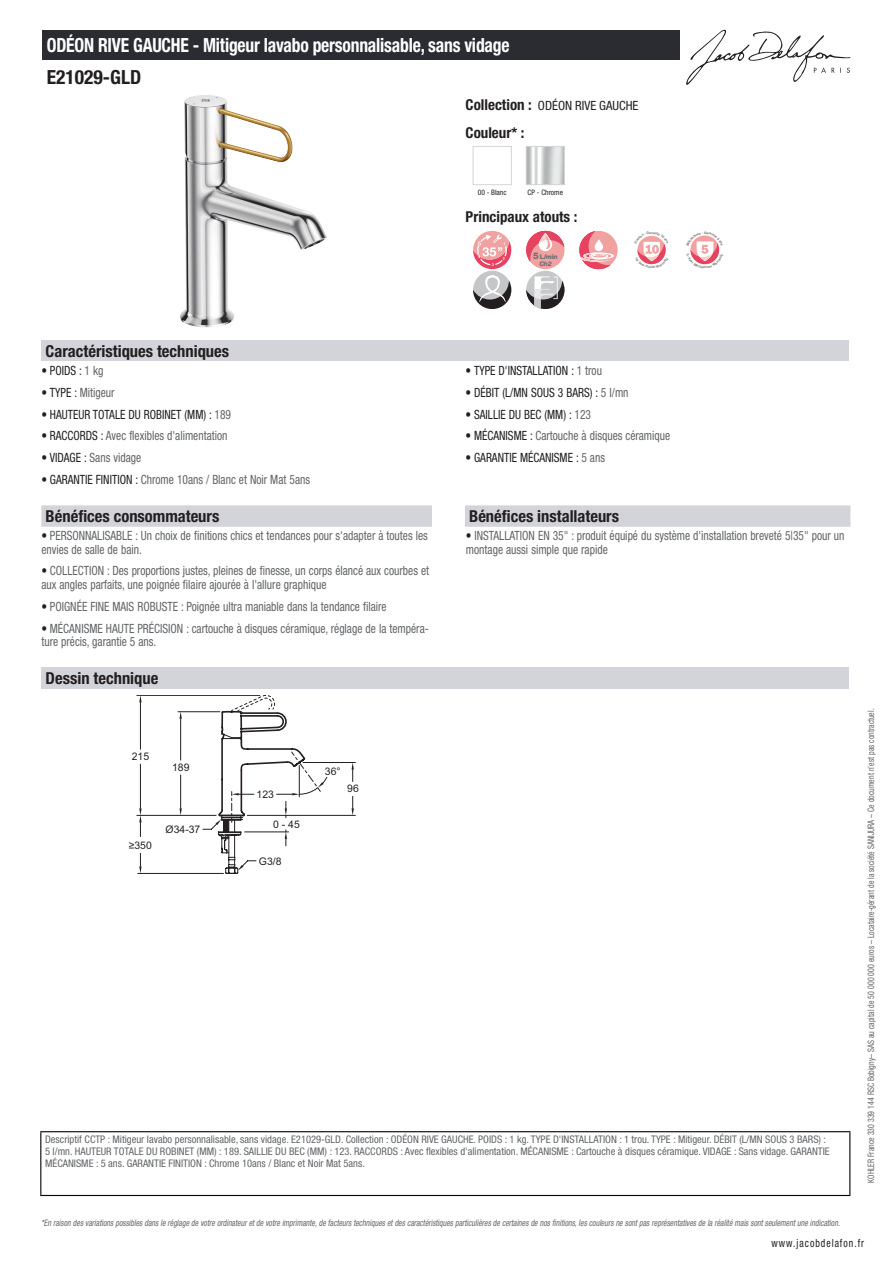
<style>
.page{position:relative;width:893px;height:1263px;background:#fff}
.page>*{position:absolute;margin:0;border:0;box-sizing:border-box;transform-origin:0 0}
.t1{font:700 condensed 19.5px "Helvetica Neue LT Std";letter-spacing:-.01em;color:#fff;scale:.9 1}
.t2{font:700 condensed 19.5px "Helvetica Neue LT Std";color:#231f20}
.t3{font:700 condensed 16.5px "Helvetica Neue LT Std";color:#231f20}
.t4{font:700 condensed 15px "Helvetica Neue LT Std";color:#231f20}
.t5{font:condensed 12.75px/13.5px "Helvetica Neue LT Std";color:#626568;scale:.9 1}
.t6{font:condensed 12.75px "Helvetica Neue LT Std";color:#231f20;scale:.9 1}
.t7{font:condensed 12.75px "Helvetica Neue LT Std";color:#231f20}
.t8{font:condensed 11.25px "Helvetica Neue LT Std";letter-spacing:.1em;color:#231f20;scale:.87 1}
.t9{font:condensed 10.5px/12px "Helvetica Neue LT Std";color:#626568}
.t10{font:10.5px "Arial";color:#231f20}
.t11{font:italic condensed 9px "Helvetica Neue LT Std";color:#626568;scale:.87 1}
.t12{font:condensed 9px "Helvetica Neue LT Std";color:#626568;scale:.87 1}
.t13{font:condensed 7.5px "Helvetica Neue LT Std";color:#231f20}
.t14{font:800 6.6px "Helvetica Neue LT Pro";color:#6c6d70}
.t15{font:italic 800 6.45px "Helvetica Neue LT Std";color:#6c6d70}
.s1{font-weight:700;font-size:15px}
.s2{font-size:9px}
.s3{color:#626568}
.s4{color:#231f20}
</style>
<div class="page">
<svg style="left:686px;top:30px;width:164px;height:55px"></svg>
<img style="left:180px;top:95px;width:147px;height:233px">
<div style="left:473px;top:146px;width:39px;height:39px;border:1px solid #d3d4da"></div>
<img style="left:528px;top:148px;width:35px;height:35px">
<div style="left:526px;top:146px;width:39px;height:39px;border:1px solid #d3d4da"></div>
<svg style="left:473px;top:231px;width:38px;height:38px"></svg>
<div style="left:526px;top:231px;width:38px;height:38px;background:#f2a1a1;border-radius:50%"></div>
<svg style="left:526px;top:231px;width:38px;height:31px"></svg>
<div style="left:579px;top:231px;width:39px;height:38px;background:#f2a1a1;border-radius:50%"></div>
<svg style="left:579px;top:231px;width:35px;height:38px"></svg>
<div style="left:473px;top:271px;width:38px;height:38px;background:#c5c6c8;border-radius:50%"></div>
<svg style="left:473px;top:275px;width:38px;height:34px"></svg>
<div style="left:526px;top:271px;width:38px;height:38px;background:#c7c8ca;border-radius:50%"></div>
<svg style="left:526px;top:276px;width:38px;height:33px"></svg>
<div style="left:41px;top:340px;width:808px;height:21px;background:#d3d4da"></div>
<svg style="left:41px;top:505px;width:809px;height:22px;background:#d4d5db"></svg>
<div style="left:432px;top:505px;width:33px;height:22px;background:#fff"></div>
<div style="left:41px;top:667px;width:808px;height:22px;background:#d3d4da"></div>
<hr style="left:247px;top:815px;width:108px;height:1px;background:#231f20">
<hr style="left:303px;top:762px;width:52px;height:1px;background:#231f20">
<svg style="left:352px;top:796px;width:2px;height:19px"></svg>
<svg style="left:352px;top:763px;width:2px;height:18px"></svg>
<hr style="left:137px;top:815px;width:79px;height:1px;background:#231f20">
<hr style="left:178px;top:711px;width:42px;height:1px;background:#231f20">
<hr style="left:137px;top:695px;width:123px;height:1px;background:#231f20">
<hr style="left:180px;top:775px;width:1px;height:33px;background:#231f20">
<hr style="left:180px;top:719px;width:1px;height:41px;background:#231f20">
<svg style="left:179px;top:808px;width:3px;height:7px"></svg>
<svg style="left:179px;top:712px;width:3px;height:7px"></svg>
<hr style="left:140px;top:764px;width:1px;height:44px;background:#231f20">
<hr style="left:140px;top:702px;width:1px;height:47px;background:#231f20">
<svg style="left:139px;top:695px;width:3px;height:7px"></svg>
<hr style="left:138px;top:873px;width:85px;height:1px;background:#231f20">
<svg style="left:139px;top:808px;width:3px;height:29px"></svg>
<svg style="left:139px;top:853px;width:3px;height:20px"></svg>
<svg style="left:202px;top:695px;width:126px;height:179px"></svg>
<div style="left:43px;top:30px;width:637px;height:30px;background:#2a2c32"></div>
<hr style="left:40px;top:1131px;width:810px;height:1px;background:#040503">
<hr style="left:40px;top:1132px;width:1px;height:63px;background:#040503">
<hr style="left:849px;top:1132px;width:1px;height:63px;background:#040503">
<hr style="left:40px;top:1195px;width:810px;height:1px;background:#040503">
<svg style="left:637px;top:236px;width:29px;height:29px"></svg>
<svg style="left:690px;top:235px;width:30px;height:30px"></svg>
<h1 class="t1" style="left:47px;top:33px;width:516px">ODÉON RIVE GAUCHE - Mitigeur lavabo personnalisable, sans vidage</h1>
<h1 class="t2" style="left:47px;top:65px;width:96px">E21029-GLD</h1>
<p class="t7" style="left:466px;top:98px;width:174px"><span class="s1">Collection :</span> ODÉON RIVE GAUCHE</p>
<p class="t4" style="left:466px;top:123px;width:60px">Couleur* :</p>
<p class="t13" style="left:478px;top:188px;width:30px">00 - Blanc</p>
<p class="t13" style="left:528px;top:188px;width:37px">CP - Chrome</p>
<p class="t4" style="left:466px;top:208px;width:113px">Principaux atouts :</p>
<p class="t14" style="left:533px;top:252px;width:26px"><span class="s2">5</span> L/min</p>
<p class="t15" style="left:539px;top:260px;width:14px">Ch2</p>
<p class="t3" style="left:46px;top:341px;width:185px">Caractéristiques techniques</p>
<p class="t6" style="left:41px;top:363px;width:71px">• POIDS : <span class="s3">1 kg</span></p>
<p class="t6" style="left:466px;top:363px;width:153px">• TYPE D'INSTALLATION : <span class="s3">1 trou</span></p>
<p class="t5" style="left:41px;top:385px;width:83px"><span class="s4">• TYPE :</span> Mitigeur</p>
<p class="t6" style="left:466px;top:385px;width:183px">• DÉBIT (L/MN SOUS 3 BARS) : <span class="s3">5 l/mn</span></p>
<p class="t6" style="left:41px;top:407px;width:212px">• HAUTEUR TOTALE DU ROBINET (MM) : <span class="s3">189</span></p>
<p class="t6" style="left:466px;top:407px;width:141px">• SAILLIE DU BEC (MM) : <span class="s3">123</span></p>
<p class="t5" style="left:41px;top:429px;width:208px"><span class="s4">• RACCORDS :</span> Avec flexibles d'alimentation</p>
<p class="t5" style="left:466px;top:429px;width:229px"><span class="s4">• MÉCANISME :</span> Cartouche à disques céramique</p>
<p class="t5" style="left:41px;top:451px;width:113px"><span class="s4">• VIDAGE :</span> Sans vidage</p>
<p class="t6" style="left:466px;top:450px;width:156px">• GARANTIE MÉCANISME : <span class="s3">5 ans</span></p>
<p class="t5" style="left:41px;top:473px;width:300px"><span class="s4">• GARANTIE FINITION :</span> Chrome 10ans / Blanc et Noir Mat 5ans</p>
<p class="t3" style="left:46px;top:506px;width:175px">Bénéfices consommateurs</p>
<p class="t3" style="left:469px;top:506px;width:151px">Bénéfices installateurs</p>
<p class="t5" style="left:41px;top:529px;width:431px"><span class="s4">•</span> PERSONNALISABLE : Un choix de finitions chics et tendances pour s'adapter à toutes les envies de salle de bain.</p>
<p class="t5" style="left:466px;top:529px;width:422px"><span class="s4">•</span> INSTALLATION EN 35" : produit équipé du système d'installation breveté 5|35" pour un montage aussi simple que rapide</p>
<p class="t5" style="left:41px;top:564px;width:432px"><span class="s4">•</span> COLLECTION : Des proportions justes, pleines de finesse, un corps élancé aux courbes et aux angles parfaits, une poignée filaire ajourée à l'allure graphique</p>
<p class="t5" style="left:41px;top:599px;width:385px"><span class="s4">•</span> POIGNÉE FINE MAIS ROBUSTE : Poignée ultra maniable dans la tendance filaire</p>
<p class="t5" style="left:41px;top:621px;width:432px"><span class="s4">•</span> MÉCANISME HAUTE PRÉCISION : cartouche à disques céramique, réglage de la tempéra&shy;ture précis, garantie 5 ans.</p>
<p class="t3" style="left:46px;top:668px;width:114px">Dessin technique</p>
<p class="t10" style="left:132px;top:749px;width:19px">215</p>
<p class="t10" style="left:172px;top:760px;width:19px">189</p>
<p class="t10" style="left:129px;top:838px;width:25px">≥350</p>
<p class="t10" style="left:166px;top:822px;width:36px">Ø34-37</p>
<p class="t10" style="left:257px;top:787px;width:19px">123</p>
<p class="t10" style="left:273px;top:817px;width:28px">0 - 45</p>
<p class="t10" style="left:259px;top:853px;width:24px">G3/8</p>
<p class="t10" style="left:325px;top:764px;width:17px">36°</p>
<p class="t10" style="left:347px;top:781px;width:13px">96</p>
<p class="t9" style="left:45px;top:1134px;width:786px">Descriptif CCTP : Mitigeur lavabo personnalisable, sans vidage. E21029-GLD. Collection : ODÉON RIVE GAUCHE. POIDS : 1 kg. TYPE D'INSTALLATION : 1 trou. TYPE : Mitigeur. DÉBIT (L/MN SOUS 3 BARS) :<br>5 l/mn. HAUTEUR TOTALE DU ROBINET (MM) : 189. SAILLIE DU BEC (MM) : 123. RACCORDS : Avec flexibles d'alimentation. MÉCANISME : Cartouche à disques céramique. VIDAGE : Sans vidage. GARANTIE<br>MÉCANISME : 5 ans. GARANTIE FINITION : Chrome 10ans / Blanc et Noir Mat 5ans.</p>
<p class="t12" style="left:866px;top:1183px;width:547px;rotate:-90deg">KOHLER France 330 339 144 RSC Bobigny– SAS au capital de 50 000 000 euros – Locataire-gérant de la société SANIJURA – Ce document n’est pas contractuel.</p>
<p class="t11" style="left:41px;top:1217px;width:922px">*En raison desvariationspossiblesdansle réglage de votre ordinateuretde votre imprimante,de facteurstechniquesetdescaractéristiquesparticulièresde certainesde nosfinitions,lescouleursne sontpasreprésentativesde la réalité maissontseulementune indication.</p>
<p class="t8" style="left:772px;top:1237px;width:108px">www.jacobdelafon.fr</p>
</div>
